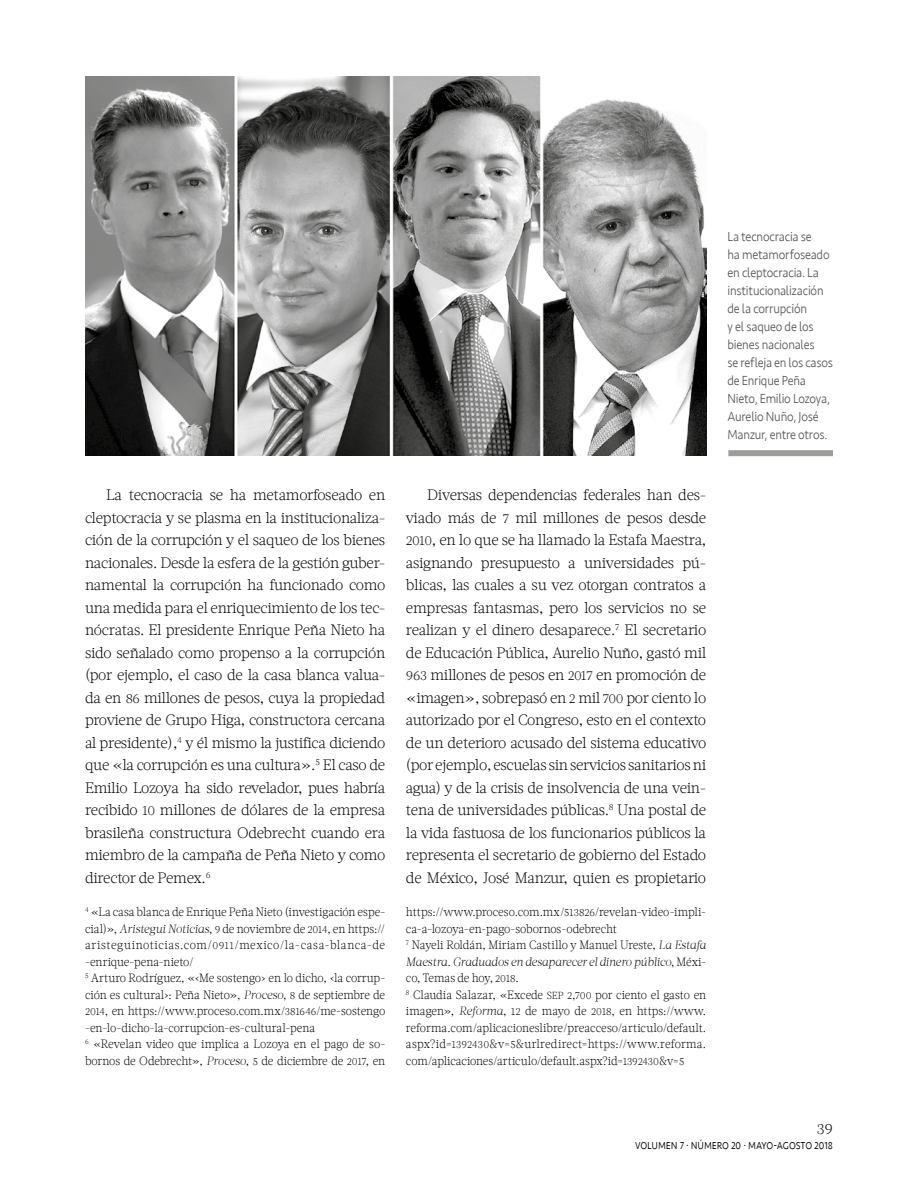
<style>
.page{position:relative;width:918px;height:1188px;background:#fff}
.page>*{position:absolute;margin:0;border:0;box-sizing:border-box;transform-origin:0 0}
.t1{font:300 15px/22.5px "Acta W01";letter-spacing:-.02em;color:#000;text-align:justify}
.t2{font:300 13.5px/18px "Seravek";letter-spacing:-.015em;color:#575756;scale:.91 1}
.t3{font:300 13.5px "Seravek";letter-spacing:-.015em;color:#000;scale:.8 1}
.t4{font:300 12px/16.5px "Acta W01";letter-spacing:-.005em;color:#000;scale:.95 1}
.s1{font-size:13.2px}
.s2{font-style:italic}
.s3{font-size:10.5px}
.s4{font-family:"Acta W01 Light SC850";font-weight:400;font-size:10.2px}
</style>
<div class="page">
<img style="left:85px;top:77px;width:621px;height:378px">
<div style="left:728px;top:450px;width:105px;height:6px;background:#9d9d9c"></div>
<p class="t1" style="left:85px;top:484px;width:302px;text-indent:21px">La tecnocracia se ha metamorfoseado en cleptocracia y se plasma en la institucionaliza&shy;ción de la corrupción y el saqueo de los bienes nacionales. Desde la esfera de la gestión guber&shy;namental la corrupción ha funcionado como una medida para el enriquecimiento de los tec&shy;nócratas. El presidente Enrique Peña Nieto ha sido señalado como propenso a la corrupción (por ejemplo, el caso de la casa blanca valua&shy;da en <span class="s1">86</span> millones de pesos, cuya la propiedad proviene de Grupo Higa, constructora cercana al presidente),<sup>4</sup> y él mismo la justifica diciendo que «la corrupción es una cultura».<sup>5</sup> El caso de Emilio Lozoya ha sido revelador, pues habría recibido <span class="s1">10</span> millones de dólares de la empresa brasileña constructura Odebrecht cuando era miembro de la campaña de Peña Nieto y como director de Pemex.<sup>6</sup></p>
<p class="t4" style="left:85px;top:904px;width:318px"><sup>4</sup> «La casa blanca de Enrique Peña Nieto (investigación espe&shy;cial)», <span class="s2">Aristegui Noticias</span>, <span class="s3">9</span> de noviembre de <span class="s3">2014</span>, en https:// aristeguinoticias.com/<span class="s3">0911</span>/mexico/la-casa-blanca-de -enrique-pena-nieto/<br><sup>5</sup> Arturo Rodríguez, «‹Me sostengo› en lo dicho, ‹la corrup&shy;ción es cultural›: Peña Nieto», <span class="s2">Proceso</span>, <span class="s3">8</span> de septiembre de <span class="s3">2014</span>, en https://www.proceso.com.mx/<span class="s3">381646</span>/me-sostengo -en-lo-dicho-la-corrupcion-es-cultural-pena<br><sup>6</sup> «Revelan video que implica a Lozoya en el pago de so&shy;bornos de Odebrecht», <span class="s2">Proceso</span>, <span class="s3">5</span> de diciembre de <span class="s3">2017</span>, en</p>
<p class="t1" style="left:406px;top:484px;width:302px;text-indent:21px">Diversas dependencias federales han des&shy;viado más de <span class="s1">7</span> mil millones de pesos desde <span class="s1">2010</span>, en lo que se ha llamado la Estafa Maestra, asignando presupuesto a universidades pú&shy;blicas, las cuales a su vez otorgan contratos a empresas fantasmas, pero los servicios no se realizan y el dinero desaparece.<sup>7</sup> El secretario de Educación Pública, Aurelio Nuño, gastó mil <span class="s1">963</span> millones de pesos en <span class="s1">2017</span> en promoción de «imagen», sobrepasó en <span class="s1">2</span> mil <span class="s1">700</span> por ciento lo autorizado por el Congreso, esto en el contexto de un deterioro acusado del sistema educativo (por ejemplo, escuelas sin servicios sanitarios ni agua) y de la crisis de insolvencia de una vein&shy;tena de universidades públicas.<sup>8</sup> Una postal de la vida fastuosa de los funcionarios públicos la representa el secretario de gobierno del Estado de México, José Manzur, quien es propietario</p>
<p class="t4" style="left:406px;top:904px;width:318px">https://www.proceso.com.mx/<span class="s3">513826</span>/revelan-video-impli&shy;ca-a-lozoya-en-pago-sobornos-odebrecht<br><sup>7</sup> Nayeli Roldán, Miriam Castillo y Manuel Ureste, <span class="s2">La Estafa Maestra. Graduados en desaparecer el dinero público</span>, Méxi&shy;co, Temas de hoy, <span class="s3">2018</span>.<br><sup>8</sup> Claudia Salazar, «Excede <span class="s4">sep</span> <span class="s3">2</span>,<span class="s3">700</span> por ciento el gasto en imagen», <span class="s2">Reforma</span>, <span class="s3">12</span> de mayo de <span class="s3">2018</span>, en https://www. reforma.com/aplicacioneslibre/preacceso/articulo/default. aspx?id=<span class="s3">1392430</span>&amp;v=<span class="s3">5</span>&amp;urlredirect=https://www.reforma. com/aplicaciones/articulo/default.aspx?id=<span class="s3">1392430</span>&amp;v=<span class="s3">5</span></p>
<p class="t2" style="left:728px;top:228px;width:117px">La tecnocracia se<br>ha metamorfoseado en cleptocracia. La institucionalización de la corrupción<br>y el saqueo de los bienes nacionales<br>se refleja en los casos de Enrique Peña<br>Nieto, Emilio Lozoya,<br>Aurelio Nuño, José<br>Manzur, entre otros.</p>
<p class="t1" style="left:817px;top:1117px;width:18px">39</p>
<p class="t3" style="left:635px;top:1137px;width:249px">volumen 7 · número 20 · mayo-agosto 2018</p>
</div>
